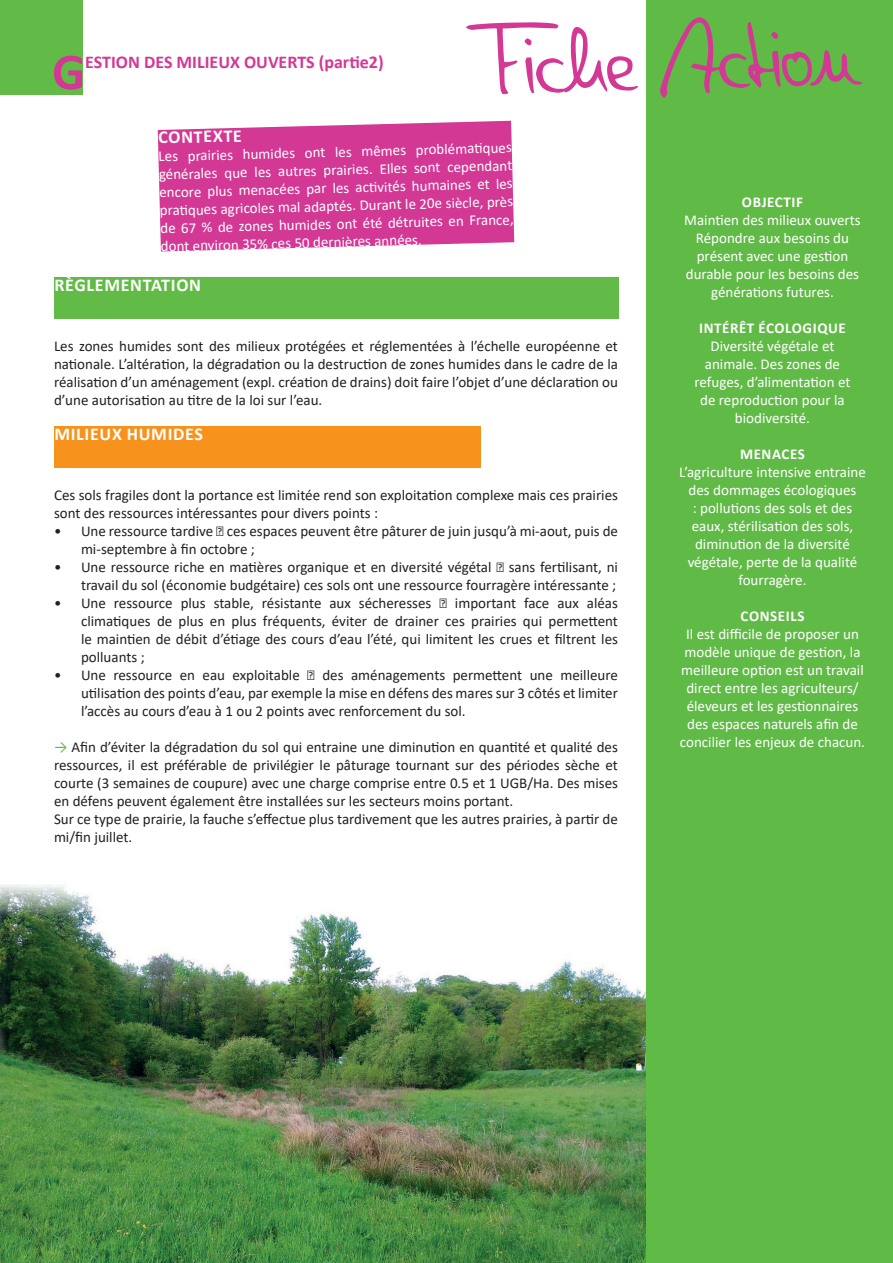
<style>
.page{position:relative;width:893px;height:1263px;background:#fff}
.page>*{position:absolute;margin:0;border:0;box-sizing:border-box;transform-origin:0 0}
.t1{font:101.7px "Denise";color:#d33895}
.t2{font:700 52.05px "Calibri";color:#d33895}
.t3{font:700 18px "Calibri";letter-spacing:.04em;color:#fff}
.t4{font:700 18px "Calibri";color:#d33895}
.t5{font:15px/18px "Calibri";color:#231f20;text-align:justify}
.t6{font:15px/18px "Calibri";color:#fff;text-align:center}
.t7{font:700 15px "Calibri";letter-spacing:.04em;color:#fff}
.s1{color:#62bb47}
</style>
<div class="page">
<div style="left:0;top:0;width:82px;height:95px;background:#62bb47"></div>
<img style="left:0;top:885px;width:646px;height:378px">
<div style="left:646px;top:0;width:247px;height:1263px;background:#60bb46"></div>
<div style="left:54px;top:277px;width:564px;height:42px;background:#62bb47"></div>
<div style="left:54px;top:426px;width:426px;height:41px;background:#f7931d"></div>
<svg style="left:158px;top:121px;width:356px;height:130px;background:#d6469c"></svg>
<h2 class="t2" style="left:52px;top:35px;width:35px">G</h2>
<p class="t4" style="left:85px;top:49px;width:300px">ESTION DES MILIEUX OUVERTS (partie2)</p>
<h1 class="t1" style="left:468px;top:6px;width:391px;rotate:-1deg">Fiche Action</h1>
<p class="t3" style="left:158px;top:124px;width:85px;rotate:-1deg">CONTEXTE</p>
<p class="t6" style="left:157px;top:149px;width:356px;text-align:justify;rotate:-2deg">Les prairies humides ont les mêmes problémati ques générales que les autres prairies. Elles sont cependant encore plus menacées par les acti vités humaines et les prati ques agricoles mal adaptés. Durant le 20e siècle, près de 67 % de zones humides ont été détruites en France, dont environ 35% ces 50 dernières années.</p>
<p class="t3" style="left:54px;top:272px;width:148px">RÈGLEMENTATION</p>
<p class="t5" style="left:54px;top:337px;width:565px">Les zones humides sont des milieux protégées et réglementées à l’échelle européenne et nationale. L’altération, la dégradation ou la destruction de zones humides dans le cadre de la réalisation d’un aménagement (expl. création de drains) doit faire l’objet d’une déclaration ou d’une autorisation au titre de la loi sur l’eau.</p>
<p class="t3" style="left:54px;top:421px;width:150px">MILIEUX HUMIDES</p>
<p class="t5" style="left:54px;top:486px;width:565px">Ces sols fragiles dont la portance est limitée rend son exploitation complexe mais ces prairies sont des ressources intéressantes pour divers points :</p>
<p class="t5" style="left:81px;top:522px;width:538px;text-indent:-27px">• Une ressource tardive ces espaces peuvent être pâturer de juin jusqu’à mi-aout, puis de mi-septembre à fin octobre ;</p>
<p class="t5" style="left:54px;top:558px;width:565px;text-align:right">• Une ressource riche en matières organique et en diversité végétal sans fertilisant, ni travail du sol (économie budgétaire) ces sols ont une ressource fourragère intéressante ;</p>
<p class="t5" style="left:54px;top:594px;width:379px">• Une ressource plus stable, résistante aux sécheresses</p>
<p class="t5" style="left:81px;top:594px;width:538px;text-indent:374px">important face aux aléas climatiques de plus en plus fréquents, éviter de drainer ces prairies qui permettent le maintien de débit d’étiage des cours d’eau l’été, qui limitent les crues et filtrent les polluants ;</p>
<p class="t5" style="left:54px;top:666px;width:247px">• Une ressource en eau exploitable</p>
<p class="t5" style="left:81px;top:666px;width:538px;text-indent:241px">des aménagements permettent une meilleure utilisation des points d’eau, par exemple la mise en défens des mares sur 3 côtés et limiter l’accès au cours d’eau à 1 ou 2 points avec renforcement du sol.</p>
<p class="t5" style="left:54px;top:738px;width:565px;text-align:left"><span class="s1">→</span> Afin d’éviter la dégradation du sol qui entraine une diminution en quantité et qualité des ressources, il est préférable de privilégier le pâturage tournant sur des périodes sèche et courte (3 semaines de coupure) avec une charge comprise entre 0.5 et 1 UGB/Ha. Des mises en défens peuvent également être installées sur les secteurs moins portant.<br>Sur ce type de prairie, la fauche s’effectue plus tardivement que les autres prairies, à partir de mi/fin juillet.</p>
<p class="t7" style="left:742px;top:191px;width:63px">OBJECTIF</p>
<p class="t6" style="left:684px;top:210px;width:178px">Maintien des milieux ouverts<br>Répondre aux besoins du présent avec une gestion durable pour les besoins des générations futures.</p>
<p class="t7" style="left:699px;top:317px;width:148px">INTÉRÊT ÉCOLOGIQUE</p>
<p class="t6" style="left:695px;top:336px;width:157px">Diversité végétale et animale. Des zones de refuges, d’alimentation et de reproduction pour la biodiversité.</p>
<p class="t7" style="left:740px;top:443px;width:66px">MENACES</p>
<p class="t6" style="left:679px;top:462px;width:188px">L’agriculture intensive entraine des dommages écologiques<br>: pollutions des sols et des eaux, stérilisation des sols, diminution de la diversité végétale, perte de la qualité fourragère.</p>
<p class="t7" style="left:741px;top:605px;width:65px">CONSEILS</p>
<p class="t6" style="left:680px;top:624px;width:187px">Il est difficile de proposer un modèle unique de gestion, la meilleure option est un travail direct entre les agriculteurs/ éleveurs et les gestionnaires des espaces naturels afin de concilier les enjeux de chacun.</p>
</div>
